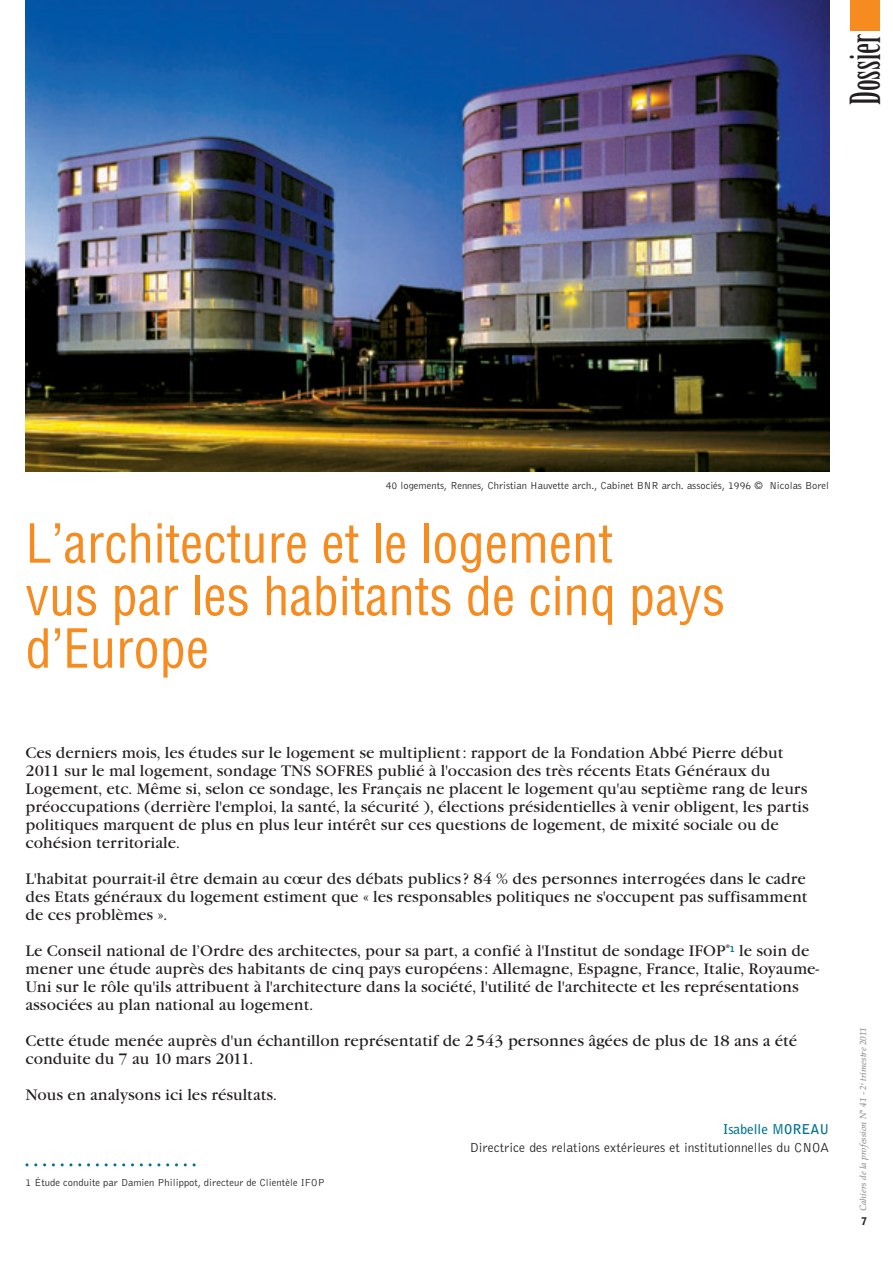
<style>
.page{position:relative;width:893px;height:1263px;background:#fff}
.page>*{position:absolute;margin:0;border:0;box-sizing:border-box;transform-origin:0 0}
.t1{font:condensed 52.5px/52.5px "Helvetica";color:#f68b1f}
.t2{font:40.5px "Birch";color:#231f20}
.t3{font:15.75px/18px "Garamond Itc T";color:#231f20}
.t4{font:300 13.5px "Bell Gothic";color:#231f20}
.t5{font:700 13.5px "Bell Gothic";color:#00718e}
.t6{font:300 10.5px "Bell Gothic";color:#231f20}
.t7{font:900 10.5px "Bell Gothic";color:#231f20}
.t8{font:italic 500 9px "Palatino";color:#8e8f93}
</style>
<div class="page">
<div style="left:850px;top:0;width:30px;height:30px;background:#f68b1f"></div>
<svg style="left:26px;top:1163px;width:170px;height:3px"></svg>
<img style="left:26px;top:0;width:803px;height:471px">
<h2 class="t2" style="left:844px;top:105px;width:73px;rotate:-90deg">Dossier</h2>
<p class="t6" style="left:386px;top:479px;width:445px">40 logements, Rennes, Christian Hauvette arch., Cabinet BNR arch. associés, 1996 © Nicolas Borel</p>
<h1 class="t1" style="left:26px;top:517px;width:701px">L’architecture et le logement<br>vus par les habitants de cinq pays d’Europe</h1>
<p class="t3" style="left:26px;top:743px;width:785px">Ces derniers mois, les études sur le logement se multiplient: rapport de la Fondation Abbé Pierre début 2011 sur le mal logement, sondage TNS SOFRES publié à l'occasion des très récents Etats Généraux du Logement, etc. Même si, selon ce sondage, les Français ne placent le logement qu'au septième rang de leurs préoccupations (derrière l'emploi, la santé, la sécurité ), élections présidentielles à venir obligent, les partis politiques marquent de plus en plus leur intérêt sur ces questions de logement, de mixité sociale ou de cohésion territoriale.</p>
<p class="t3" style="left:26px;top:869px;width:783px;text-align:justify">L'habitat pourrait-il être demain au cœur des débats publics ? 84 % des personnes interrogées dans le cadre des Etats généraux du logement estiment que « les responsables politiques ne s'occupent pas suffisamment de ces problèmes ».</p>
<p class="t3" style="left:26px;top:941px;width:795px">Le Conseil national de l’Ordre des architectes, pour sa part, a confié à l'Institut de sondage IFOP<sup>®</sup><sup>1</sup> le soin de mener une étude auprès des habitants de cinq pays européens : Allemagne, Espagne, France, Italie, Royaume-Uni sur le rôle qu'ils attribuent à l'architecture dans la société, l'utilité de l'architecte et les représentations associées au plan national au logement.</p>
<p class="t3" style="left:26px;top:1031px;width:773px">Cette étude menée auprès d'un échantillon représentatif de 2543 personnes âgées de plus de 18 ans a été conduite du 7 au 10 mars 2011.</p>
<p class="t3" style="left:26px;top:1085px;width:253px">Nous en analysons ici les résultats.</p>
<p class="t5" style="left:723px;top:1121px;width:108px">Isabelle MOREAu</p>
<p class="t4" style="left:470px;top:1140px;width:361px">Directrice des relations extérieures et institutionnelles du CNOA</p>
<p class="t6" style="left:26px;top:1177px;width:301px">1 Étude conduite par Damien Philippot, directeur de Clientèle IFOP</p>
<p class="t8" style="left:858px;top:1211px;width:185px;rotate:-90deg">Cahiers de la profession N° 41 - 2<sup>e</sup> trimestre 2011</p>
<p class="t7" style="left:861px;top:1214px;width:7px">7</p>
</div>
